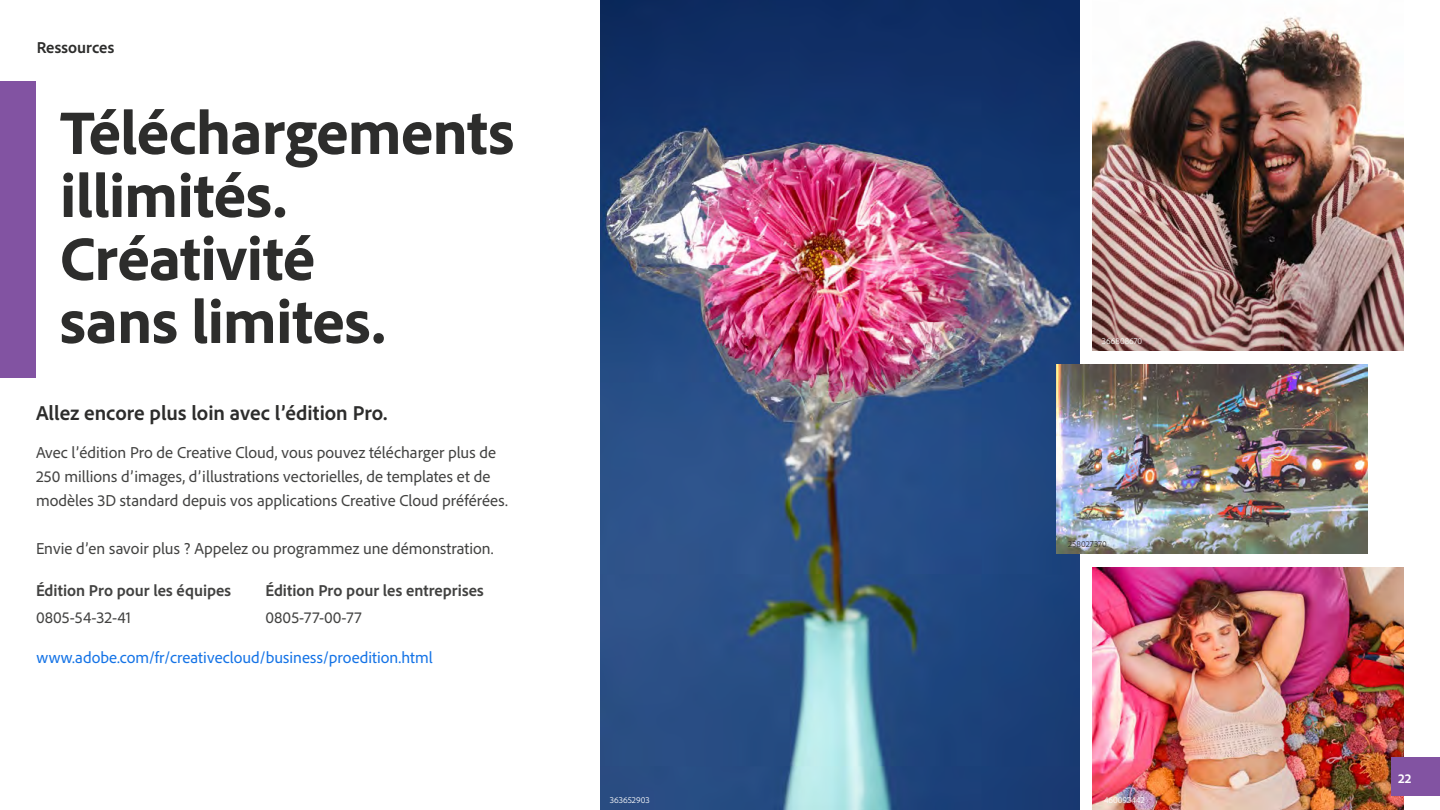
<style>
.page{position:relative;width:1440px;height:810px;background:#fff}
.page>*{position:absolute;margin:0;border:0;box-sizing:border-box;transform-origin:0 0}
.t1{font:800 63px/63px "Adobe Clean";letter-spacing:-.01em;color:#2d2d2c}
.t2{font:700 21px "Adobe Clean";color:#2d2d2c}
.t3{font:16.5px/24px "Adobe Clean";color:#424241}
.t4{font:16.5px "Adobe Clean";color:#1473e6}
.t5{font:700 16.5px "Adobe Clean";color:#424241}
.t6{font:700 16.5px "Adobe Clean";letter-spacing:.005em;color:#2d2d2c}
.t7{font:700 13.5px "Adobe Clean";color:#fff}
.t8{font:300 9px "Adobe Clean";color:#fff}
.t9{font:300 9px "Adobe Clean";letter-spacing:.005em;color:#2d2d2c}
</style>
<div class="page">
<img style="left:600px;top:0;width:480px;height:810px">
<img style="left:1092px;top:567px;width:312px;height:243px">
<img style="left:1092px;top:17px;width:312px;height:334px">
<img style="left:1056px;top:364px;width:312px;height:189px">
<div style="left:1391px;top:758px;width:49px;height:38px;background:#8253a2"></div>
<div style="left:0;top:81px;width:36px;height:297px;background:#8253a2"></div>
<p class="t6" style="left:37px;top:36px;width:79px">Ressources</p>
<p class="t1" style="left:60px;top:99px;width:456px">Téléchargements illimités.</p>
<p class="t1" style="left:60px;top:225px;width:327px">Créativité sans limites.</p>
<p class="t2" style="left:36px;top:400px;width:353px">Allez encore plus loin avec l’édition Pro.</p>
<p class="t3" style="left:36px;top:439px;width:473px">Avec l’édition Pro de Creative Cloud, vous pouvez télécharger plus de<br>250 millions d’images, d’illustrations vectorielles, de templates et de modèles 3D standard depuis vos applications Creative Cloud préférées.</p>
<p class="t3" style="left:36px;top:536px;width:459px">Envie d’en savoir plus ? Appelez ou programmez une démonstration.</p>
<p class="t5" style="left:36px;top:579px;width:197px">Édition Pro pour les équipes</p>
<p class="t5" style="left:265px;top:579px;width:220px">Édition Pro pour les entreprises</p>
<p class="t3" style="left:36px;top:604px;width:97px">0805-54-32-41</p>
<p class="t3" style="left:265px;top:604px;width:98px">0805-77-00-77</p>
<p class="t4" style="left:36px;top:647px;width:398px">www.adobe.com/fr/creativecloud/business/proedition.html</p>
<p class="t8" style="left:610px;top:794px;width:41px">363652903</p>
<p class="t8" style="left:1102px;top:335px;width:42px">366808670</p>
<p class="t9" style="left:1068px;top:538px;width:40px">258027370</p>
<p class="t8" style="left:1104px;top:794px;width:42px">460093442</p>
<p class="t7" style="left:1398px;top:770px;width:15px">22</p>
</div>
